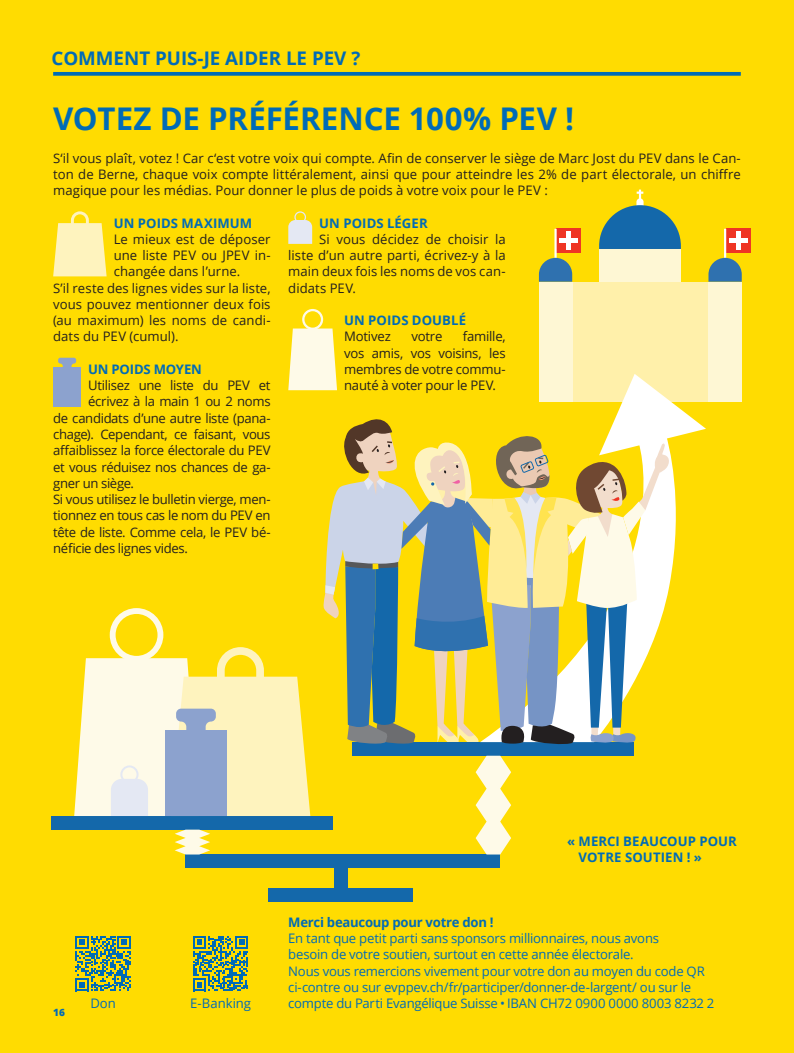
<style>
.page{position:relative;width:794px;height:1053px;background:#fff}
.page>*{position:absolute;margin:0;border:0;box-sizing:border-box;transform-origin:0 0}
.t1{font:700 31.25px "Open Sans";letter-spacing:-.005em;color:#006bb6}
.t2{font:700 18.75px "Open Sans";color:#006bb6}
.t3{font:13.12px/16.2px "Open Sans";letter-spacing:-.015em;color:#231f20;text-align:justify}
.t4{font:13.12px/16.2px "Open Sans";letter-spacing:-.015em;color:#006bb6}
.t5{font:13.12px "Open Sans";letter-spacing:.005em;color:#231f20}
.t6{font:700 13.12px/16.2px "Open Sans";letter-spacing:.005em;color:#006bb6}
.t7{font:700 13.12px "Open Sans";letter-spacing:-.02em;color:#006bb6}
.t8{font:700 13.12px "Open Sans";letter-spacing:-.015em;color:#006bb6}
.t9{font:800 10px "Open Sans";color:#006bb6}
</style>
<div class="page">
<div style="left:0;top:0;width:794px;height:1052px;background:#ffdc01"></div>
<div style="left:334px;top:861px;width:13px;height:26px;background:#1468aa"></div>
<div style="left:556px;top:229px;width:25px;height:24px;background:#ef3524"></div>
<div style="left:559px;top:238px;width:19px;height:5px;background:#fff"></div>
<div style="left:566px;top:232px;width:5px;height:18px;background:#fff"></div>
<div style="left:726px;top:229px;width:24px;height:24px;background:#ef3524"></div>
<div style="left:729px;top:238px;width:18px;height:5px;background:#fff"></div>
<hr style="left:736px;top:232px;width:4px;height:18px;background:#fff">
<hr style="left:554px;top:229px;width:2px;height:29px;background:#fff">
<hr style="left:724px;top:229px;width:2px;height:29px;background:#fff">
<div style="left:572px;top:282px;width:136px;height:119px;background:#fff0aa"></div>
<div style="left:708px;top:282px;width:33px;height:119px;background:#fef7d4"></div>
<div style="left:599px;top:249px;width:82px;height:33px;background:#fef7d4"></div>
<svg style="left:708px;top:258px;width:33px;height:24px"></svg>
<div style="left:539px;top:282px;width:33px;height:119px;background:#fef7d4"></div>
<svg style="left:539px;top:258px;width:33px;height:24px"></svg>
<svg style="left:599px;top:189px;width:82px;height:60px"></svg>
<div style="left:352px;top:742px;width:282px;height:13px;background:#1468aa"></div>
<div style="left:51px;top:816px;width:282px;height:13px;background:#1468aa"></div>
<div style="left:268px;top:887px;width:145px;height:14px;background:#1468aa"></div>
<div style="left:185px;top:854px;width:315px;height:14px;background:#1468aa"></div>
<svg style="left:175px;top:829px;width:35px;height:25px"></svg>
<svg style="left:475px;top:755px;width:36px;height:99px"></svg>
<svg style="left:539px;top:374px;width:167px;height:213px"></svg>
<svg style="left:323px;top:414px;width:346px;height:331px"></svg>
<svg style="left:74px;top:608px;width:236px;height:208px"></svg>
<svg style="left:53px;top:72px;width:688px;height:4px;background:#1172a9"></svg>
<svg style="left:75px;top:936px;width:56px;height:55px"></svg>
<svg style="left:193px;top:936px;width:55px;height:55px"></svg>
<svg style="left:288px;top:309px;width:49px;height:81px"></svg>
<div style="left:53px;top:367px;width:28px;height:39px;background:#8ca2ce"></div>
<svg style="left:58px;top:358px;width:18px;height:9px"></svg>
<svg style="left:288px;top:211px;width:24px;height:33px"></svg>
<svg style="left:53px;top:211px;width:54px;height:65px"></svg>
<h2 class="t2" style="left:51px;top:45px;width:310px">COMMENT PUIS-JE AIDER LE PEV ?</h2>
<h1 class="t1" style="left:53px;top:97px;width:522px">VOTEZ DE PRÉFÉRENCE 100% PEV !</h1>
<p class="t3" style="left:53px;top:149px;width:689px">S‘il vous plaît, votez ! Car c‘est votre voix qui compte. Afin de conserver le siège de Marc Jost du PEV dans le Can&shy;ton de Berne, chaque voix compte littéralement, ainsi que pour atteindre les 2% de part électorale, un chiffre magique pour les médias. Pour donner le plus de poids à votre voix pour le PEV :</p>
<p class="t6" style="left:114px;top:214px;width:140px">UN POIDS MAXIMUM</p>
<p class="t5" style="left:114px;top:230px;width:158px">Le mieux est de déposer</p>
<p class="t3" style="left:114px;top:247px;width:158px">une liste PEV ou JPEV in-</p>
<p class="t3" style="left:114px;top:263px;width:128px">changée dans l’urne.</p>
<p class="t3" style="left:53px;top:279px;width:219px">S’il reste des lignes vides sur la liste,</p>
<p class="t5" style="left:53px;top:295px;width:219px">vous pouvez mentionner deux fois</p>
<p class="t5" style="left:53px;top:311px;width:219px">(au maximum) les noms de candi-</p>
<p class="t3" style="left:53px;top:328px;width:127px">dats du PEV (cumul).</p>
<p class="t8" style="left:88px;top:360px;width:115px">UN POIDS MOYEN</p>
<p class="t3" style="left:88px;top:377px;width:184px">Utilisez une liste du PEV et</p>
<p class="t3" style="left:88px;top:393px;width:184px">écrivez à la main 1 ou 2 noms</p>
<p class="t3" style="left:53px;top:409px;width:219px">de candidats d’une autre liste (pana-</p>
<p class="t3" style="left:53px;top:426px;width:219px">chage). Cependant, ce faisant, vous</p>
<p class="t3" style="left:53px;top:442px;width:219px">affaiblissez la force électorale du PEV</p>
<p class="t3" style="left:53px;top:458px;width:219px">et vous réduisez nos chances de ga-</p>
<p class="t3" style="left:53px;top:474px;width:82px">gner un siège.</p>
<p class="t3" style="left:53px;top:491px;width:219px">Si vous utilisez le bulletin vierge, men-</p>
<p class="t3" style="left:53px;top:507px;width:219px">tionnez en tous cas le nom du PEV en</p>
<p class="t3" style="left:53px;top:523px;width:219px">tête de liste. Comme cela, le PEV bé-</p>
<p class="t3" style="left:53px;top:539px;width:136px">néficie des lignes vides.</p>
<p class="t6" style="left:319px;top:214px;width:110px">UN POIDS LÉGER</p>
<p class="t3" style="left:288px;top:230px;width:219px;text-indent:31px">Si vous décidez de choisir la liste d’un autre parti, écrivez-y à la main deux fois les noms de vos can&shy;didats PEV.</p>
<p class="t6" style="left:344px;top:312px;width:123px">UN POIDS DOUBLÉ</p>
<p class="t3" style="left:344px;top:328px;width:48px">Motivez</p>
<p class="t3" style="left:411px;top:328px;width:32px">votre</p>
<p class="t3" style="left:344px;top:328px;width:163px;text-indent:119px">famille, vos amis, vos voisins, les membres de votre commu&shy;nauté à voter pour le PEV.</p>
<p class="t6" style="left:578px;top:832px;width:160px;text-indent:-11px">« MERCI BEAUCOUP POUR<br>VOTRE SOUTIEN ! »</p>
<p class="t7" style="left:288px;top:912px;width:207px">Merci beaucoup pour votre don !</p>
<p class="t4" style="left:288px;top:929px;width:418px">En tant que petit parti sans sponsors millionnaires, nous avons<br>besoin de votre soutien, surtout en cette année électorale.<br>Nous vous remercions vivement pour votre don au moyen du code QR ci-contre ou sur evppev.ch/fr/participer/donner-de-largent/ ou sur le</p>
<p class="t9" style="left:53px;top:1004px;width:13px">16</p>
<p class="t4" style="left:90px;top:994px;width:27px">Don</p>
<p class="t4" style="left:190px;top:994px;width:62px">E-Banking</p>
<p class="t4" style="left:288px;top:994px;width:428px">compte du Parti Evangélique Suisse • IBAN CH72 0900 0000 8003 8232 2</p>
</div>
